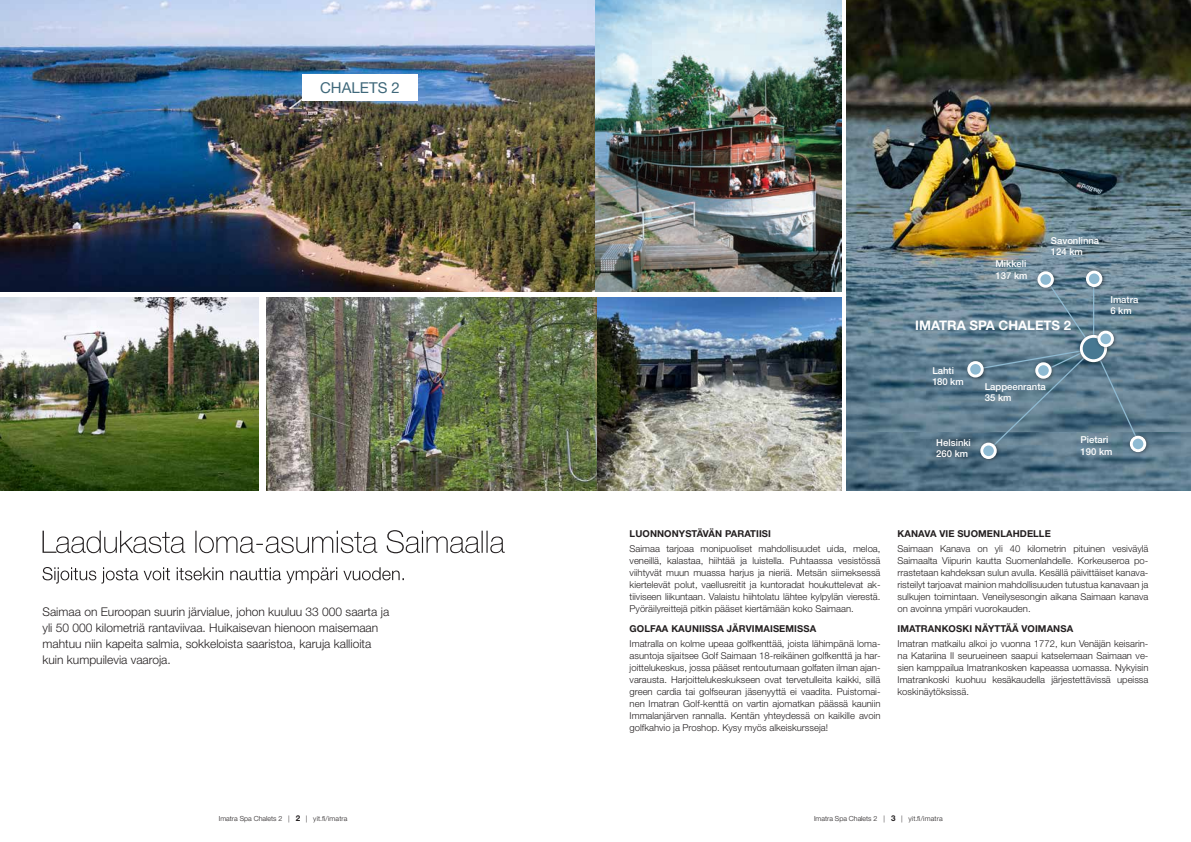
<style>
.page{position:relative;width:1191px;height:842px;background:#fff}
.page>*{position:absolute;margin:0;border:0;box-sizing:border-box;transform-origin:0 0}
.t1{font:15px "Helvetica Neue LT Pro";color:#3f687a}
.t2{font:700 13.2px "Helvetica Neue LT Pro";color:#fff}
.t3{font:300 12px/16px "Helvetica Neue LT Pro";color:#231f20}
.t4{font:300 9.5px/12px "Helvetica Neue LT Pro";color:#231f20;text-align:justify}
.t5{font:700 9.5px "Helvetica Neue LT Pro";letter-spacing:.01em;color:#231f20}
.t6{font:500 9.5px/11.1px "Helvetica Neue LT Pro";color:#fff}
.t7{font:300 7px "Helvetica Neue LT Pro";color:#231f20}
.s1{font-weight:700;font-size:8px}
</style>
<div class="page">
<img style="left:847px;top:431px;width:344px;height:59px">
<img style="left:847px;top:0;width:344px;height:431px">
<div style="left:1127px;top:433px;width:23px;height:23px;background:#231f20;opacity:.5"></div>
<div style="left:1131px;top:437px;width:13px;height:14px;background:#8ebad2;border-radius:50%"></div>
<div style="left:1129px;top:436px;width:17px;height:16px;border:3px solid #fff;border-radius:50%"></div>
<div style="left:931px;top:433px;width:45px;height:30px;background:#231f20;opacity:.75"></div>
<div style="left:977px;top:440px;width:24px;height:23px;background:#231f20;opacity:.5"></div>
<div style="left:981px;top:444px;width:14px;height:14px;background:#8ebad2;border-radius:50%"></div>
<div style="left:980px;top:443px;width:16px;height:16px;border:3px solid #fff;border-radius:50%"></div>
<div style="left:1083px;top:268px;width:23px;height:23px;background:#231f20;opacity:.5"></div>
<div style="left:1087px;top:272px;width:14px;height:14px;background:#8ebad2;border-radius:50%"></div>
<div style="left:1086px;top:271px;width:16px;height:16px;border:3px solid #fff;border-radius:50%"></div>
<div style="left:964px;top:358px;width:24px;height:24px;background:#231f20;opacity:.5"></div>
<div style="left:968px;top:363px;width:14px;height:13px;background:#8ebad2;border-radius:50%"></div>
<div style="left:967px;top:361px;width:16px;height:16px;border:3px solid #fff;border-radius:50%"></div>
<svg style="left:973px;top:277px;width:166px;height:176px;background:#658394"></svg>
<div style="left:1034px;top:269px;width:24px;height:23px;background:#231f20;opacity:.5"></div>
<div style="left:1039px;top:273px;width:13px;height:13px;background:#8ebad2;border-radius:50%"></div>
<div style="left:1037px;top:271px;width:16px;height:17px;border:3px solid #fff;border-radius:50%"></div>
<div style="left:1077px;top:332px;width:34px;height:34px;background:#231f20;opacity:.5"></div>
<div style="left:1081px;top:336px;width:24px;height:25px;background:#477892;border-radius:50%"></div>
<div style="left:1079px;top:335px;width:28px;height:27px;border:3px solid #fff;border-radius:50%"></div>
<div style="left:1094px;top:328px;width:24px;height:23px;background:#231f20;opacity:.5"></div>
<div style="left:1099px;top:332px;width:13px;height:14px;background:#8ebad2;border-radius:50%"></div>
<div style="left:1097px;top:331px;width:16px;height:16px;border:3px solid #fff;border-radius:50%"></div>
<img style="left:0;top:0;width:841px;height:292px">
<img style="left:266px;top:297px;width:575px;height:193px">
<svg style="left:42px;top:567px;width:362px;height:16px"></svg>
<svg style="left:43px;top:530px;width:462px;height:23px"></svg>
<img style="left:0;top:297px;width:259px;height:193px">
<svg style="left:288px;top:84px;width:34px;height:26px"></svg>
<div style="left:302px;top:75px;width:116px;height:26px;background:#fff"></div>
<h1 class="t1" style="left:320px;top:79px;width:81px">CHALETS 2</h1>
<p class="t3" style="left:43px;top:603px;width:348px">Saimaa on Euroopan suurin järvialue, johon kuuluu 33 000 saarta ja yli 50 000 kilometriä rantaviivaa. Huikaisevan hienoon maisemaan mahtuu niin kapeita salmia, sokkeloista saaristoa, karuja kallioita kuin kumpuilevia vaaroja.</p>
<p class="t6" style="left:995px;top:258px;width:33px">Mikkeli<br>137 km</p>
<p class="t6" style="left:1051px;top:235px;width:50px">Savonlinna<br>124 km</p>
<h2 class="t2" style="left:915px;top:317px;width:157px">IMATRA SPA CHALETS 2</h2>
<p class="t6" style="left:1110px;top:294px;width:30px">Imatra<br>6 km</p>
<p class="t6" style="left:932px;top:365px;width:33px">Lahti<br>180 km</p>
<p class="t6" style="left:984px;top:381px;width:63px">Lappeenranta<br>35 km</p>
<p class="t6" style="left:936px;top:437px;width:36px">Helsinki<br>260 km</p>
<p class="t6" style="left:1080px;top:434px;width:33px">Pietari<br>190 km</p>
<p class="t5" style="left:629px;top:527px;width:143px">LUONNONYSTÄVÄN PARATIISI</p>
<p class="t4" style="left:629px;top:542px;width:252px">Saimaa tarjoaa monipuoliset mahdollisuudet uida, meloa, veneillä, kalastaa, hiihtää ja luistella. Puhtaassa vesistössä viihtyvät muun muassa harjus ja nieriä. Metsän siimeksessä kiertelevät polut, vaellusreitit ja kuntoradat houkuttelevat ak&shy;tiiviseen liikuntaan. Valaistu hiihtolatu lähtee kylpylän vierestä.<br>Pyöräilyreittejä pitkin pääset kiertämään koko Saimaan.</p>
<p class="t5" style="left:629px;top:623px;width:188px">GOLFAA KAUNIISSA JÄRVIMAISEMISSA</p>
<p class="t4" style="left:629px;top:637px;width:252px">Imatralla on kolme upeaa golfkenttää, joista lähimpänä loma&shy;asuntoja sijaitsee Golf Saimaan 18-reikäinen golfkenttä ja har&shy;joittelukeskus, jossa pääset rentoutumaan golfaten ilman ajan&shy;varausta. Harjoittelukeskukseen ovat tervetulleita kaikki, sillä green cardia tai golfseuran jäsenyyttä ei vaadita. Puistomai&shy;nen Imatran Golf-kenttä on vartin ajomatkan päässä kauniin Immalanjärven rannalla. Kentän yhteydessä on kaikille avoin golfkahvio ja Proshop. Kysy myös alkeiskursseja!</p>
<p class="t5" style="left:897px;top:527px;width:155px">KANAVA VIE SUOMENLAHDELLE</p>
<p class="t4" style="left:897px;top:542px;width:252px">Saimaan Kanava on yli 40 kilometrin pituinen vesiväylä Saimaalta Viipurin kautta Suomenlahdelle. Korkeuseroa po&shy;rrastetaan kahdeksan sulun avulla. Kesällä päivittäiset kanava&shy;risteilyt tarjoavat mainion mahdollisuuden tutustua kanavaan ja sulkujen toimintaan. Veneilysesongin aikana Saimaan kanava on avoinna ympäri vuorokauden.</p>
<p class="t5" style="left:897px;top:623px;width:177px">IMATRANKOSKI NÄYTTÄÄ VOIMANSA</p>
<p class="t4" style="left:897px;top:637px;width:252px">Imatran matkailu alkoi jo vuonna 1772, kun Venäjän keisarin&shy;na Katariina II seurueineen saapui katselemaan Saimaan ve&shy;sien kamppailua Imatrankosken kapeassa uomassa. Nykyisin Imatrankoski kuohuu kesäkaudella järjestettävissä upeissa koskinäytöksissä.</p>
<p class="t7" style="left:219px;top:814px;width:130px">Imatra Spa Chalets 2 | <span class="s1">2</span> | yit.fi/imatra</p>
<p class="t7" style="left:814px;top:814px;width:130px">Imatra Spa Chalets 2 | <span class="s1">3</span> | yit.fi/imatra</p>
</div>
